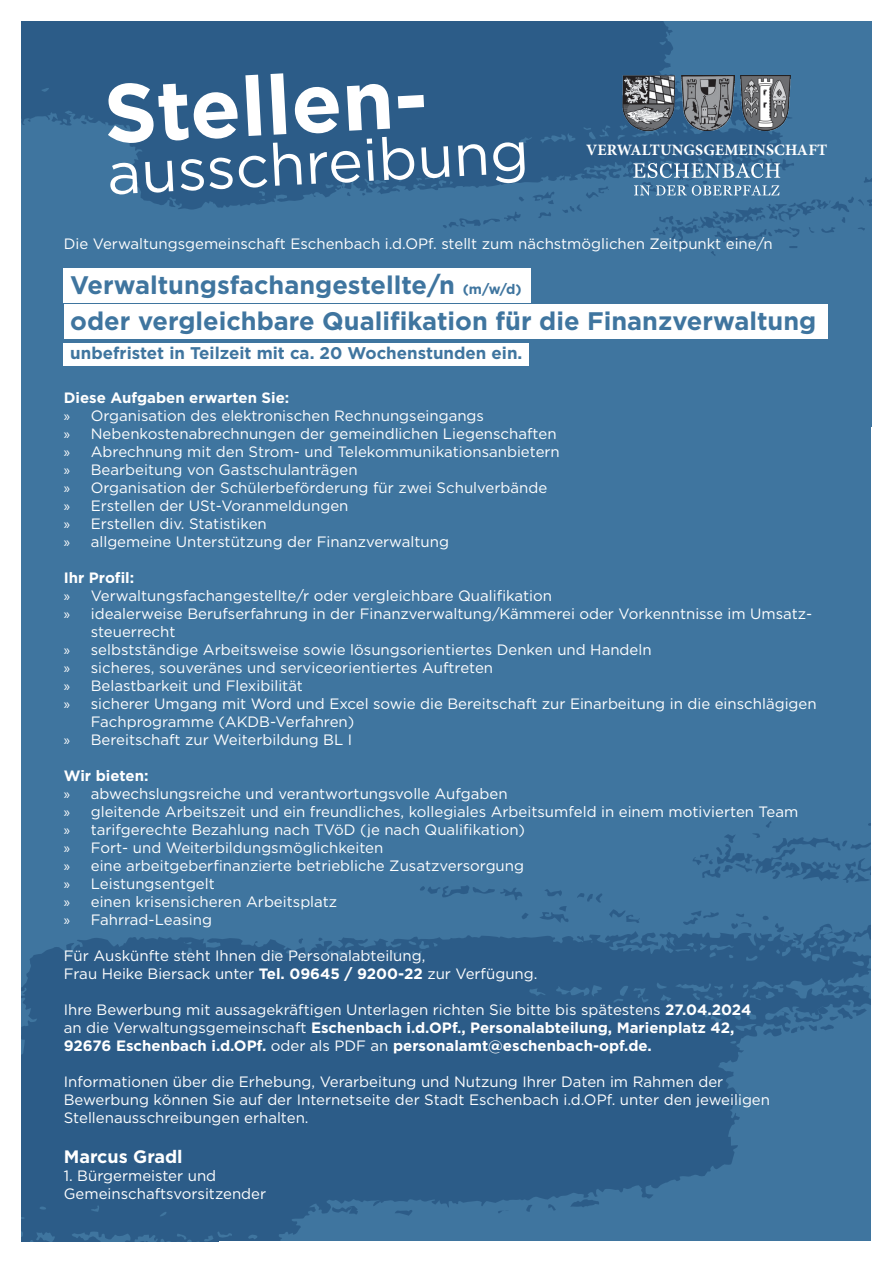
<style>
.page{position:relative;width:893px;height:1263px;background:#fff}
.page>*{position:absolute;margin:0;border:0;box-sizing:border-box;transform-origin:0 0}
.t1{font:700 83.25px "Gotham";color:#fff}
.t2{font:58.95px "Gotham";color:#fff}
.t3{font:700 25.35px/36px "Gotham";color:#3f759f}
.t4{font:700 18px "Gotham";color:#fff}
.t5{font:700 16.95px "Gotham";color:#3f759f}
.t6{font:700 15.9px "Minion Pro";letter-spacing:.01em;color:#fff}
.t7{font:15px/18px "Gotham";color:#fff}
.t8{font:700 15px/18px "Gotham";color:#fff}
.s1{font-size:13.8px}
.s2{font-weight:700}
.s3{font-family:"Myriad Pro"}
.s4{font-weight:400}
</style>
<div class="page">
<div style="left:21px;top:21px;width:851px;height:1221px;background:#3f759f"></div>
<svg style="left:22px;top:22px;width:762px;height:188px;fill:#2c5c88"></svg>
<svg style="left:538px;top:212px;width:13px;height:6px"></svg>
<svg style="left:735px;top:92px;width:5px;height:19px"></svg>
<svg style="left:80px;top:120px;width:7px;height:4px"></svg>
<svg style="left:519px;top:196px;width:6px;height:6px"></svg>
<svg style="left:532px;top:191px;width:23px;height:13px"></svg>
<svg style="left:562px;top:186px;width:48px;height:27px"></svg>
<svg style="left:362px;top:193px;width:4px;height:3px"></svg>
<svg style="left:347px;top:191px;width:4px;height:5px"></svg>
<svg style="left:443px;top:212px;width:78px;height:16px"></svg>
<svg style="left:22px;top:924px;width:849px;height:317px;fill:#2c5c88"></svg>
<svg style="left:570px;top:1199px;width:29px;height:9px"></svg>
<svg style="left:852px;top:925px;width:19px;height:17px"></svg>
<svg style="left:763px;top:1028px;width:19px;height:9px"></svg>
<svg style="left:545px;top:889px;width:17px;height:7px"></svg>
<svg style="left:609px;top:909px;width:31px;height:14px"></svg>
<svg style="left:395px;top:1210px;width:18px;height:6px"></svg>
<svg style="left:332px;top:1206px;width:26px;height:9px"></svg>
<svg style="left:791px;top:1006px;width:77px;height:27px"></svg>
<svg style="left:682px;top:911px;width:37px;height:14px"></svg>
<svg style="left:546px;top:1204px;width:10px;height:7px"></svg>
<svg style="left:497px;top:1210px;width:13px;height:3px"></svg>
<svg style="left:522px;top:913px;width:6px;height:6px"></svg>
<svg style="left:540px;top:906px;width:29px;height:17px"></svg>
<svg style="left:577px;top:893px;width:25px;height:10px"></svg>
<svg style="left:373px;top:1200px;width:7px;height:7px"></svg>
<svg style="left:525px;top:1204px;width:7px;height:8px"></svg>
<svg style="left:318px;top:937px;width:5px;height:4px"></svg>
<svg style="left:731px;top:914px;width:21px;height:16px"></svg>
<svg style="left:693px;top:821px;width:178px;height:62px"></svg>
<svg style="left:298px;top:938px;width:5px;height:7px"></svg>
<svg style="left:420px;top:885px;width:102px;height:15px"></svg>
<svg style="left:775px;top:923px;width:28px;height:22px"></svg>
<svg style="left:763px;top:916px;width:6px;height:4px"></svg>
<img style="left:622px;top:43px;width:68px;height:90px">
<img style="left:682px;top:75px;width:53px;height:55px">
<img style="left:740px;top:75px;width:50px;height:55px">
<svg style="left:633px;top:158px;width:239px;height:98px"></svg>
<div style="left:64px;top:343px;width:465px;height:22px;background:#fff"></div>
<div style="left:64px;top:268px;width:467px;height:34px;background:#fff"></div>
<div style="left:64px;top:304px;width:763px;height:35px;background:#fff"></div>
<h1 class="t1" style="left:101px;top:66px;width:333px;rotate:-3deg">Stellen-</h1>
<h2 class="t2" style="left:105px;top:136px;width:424px;rotate:-3deg">ausschreibung</h2>
<p class="t6" style="left:586px;top:138px;width:243px">VERWALTUNGSGEMEINSCHAFT</p>
<p class="t7" style="left:64px;top:235px;width:711px">Die Verwaltungsgemeinschaft Eschenbach i.d.OPf. stellt zum nächstmöglichen Zeitpunkt eine/n</p>
<h3 class="t3" style="left:70px;top:266px;width:747px">Verwaltungsfachangestellte/n <span class="s1">(m/w/d)<br></span>oder vergleichbare Qualifikation für die Finanzverwaltung</h3>
<p class="t5" style="left:70px;top:344px;width:454px">unbefristet in Teilzeit mit ca. 20 Wochenstunden ein.</p>
<p class="t7" style="left:64px;top:389px;width:498px"><span class="s2">Diese Aufgaben erwarten Sie:<br></span><span class="s3">»</span> Organisation des elektronischen Rechnungseingangs<br><span class="s3">»</span> Nebenkostenabrechnungen der gemeindlichen Liegenschaften <span class="s3">»</span> Abrechnung mit den Strom- und Telekommunikationsanbietern <span class="s3">»</span> Bearbeitung von Gastschulanträgen<br><span class="s3">»</span> Organisation der Schülerbeförderung für zwei Schulverbände<br><span class="s3">»</span> Erstellen der USt-Voranmeldungen<br><span class="s3">»</span> Erstellen div. Statistiken<br><span class="s3">»</span> allgemeine Unterstützung der Finanzverwaltung</p>
<p class="t8" style="left:64px;top:569px;width:72px">Ihr Profil:</p>
<p class="t7" style="left:64px;top:587px;width:490px"><span class="s3">»</span> Verwaltungsfachangestellte/r oder vergleichbare Qualifikation</p>
<p class="t7" style="left:64px;top:605px;width:750px"><span class="s3">»</span> idealerweise Berufserfahrung in der Finanzverwaltung/Kämmerei oder Vorkenntnisse im Umsatz-</p>
<p class="t7" style="left:91px;top:623px;width:86px">steuerrecht</p>
<p class="t7" style="left:64px;top:641px;width:589px"><span class="s3">»</span> selbstständige Arbeitsweise sowie lösungsorientiertes Denken und Handeln</p>
<p class="t7" style="left:64px;top:659px;width:431px"><span class="s3">»</span> sicheres, souveränes und serviceorientiertes Auftreten</p>
<p class="t7" style="left:64px;top:677px;width:241px"><span class="s3">»</span> Belastbarkeit und Flexibilität</p>
<p class="t7" style="left:64px;top:695px;width:754px"><span class="s3">»</span> sicherer Umgang mit Word und Excel sowie die Bereitschaft zur Einarbeitung in die einschlägigen</p>
<p class="t7" style="left:91px;top:713px;width:265px">Fachprogramme (AKDB-Verfahren)</p>
<p class="t7" style="left:64px;top:731px;width:290px"><span class="s3">»</span> Bereitschaft zur Weiterbildung BL I</p>
<p class="t7" style="left:64px;top:767px;width:736px"><span class="s2">Wir bieten:<br></span><span class="s3">»</span> abwechslungsreiche und verantwortungsvolle Aufgaben<br><span class="s3">»</span> gleitende Arbeitszeit und ein freundliches, kollegiales Arbeitsumfeld in einem motivierten Team <span class="s3">»</span> tarifgerechte Bezahlung nach TVöD (je nach Qualifikation)<br><span class="s3">»</span> Fort- und Weiterbildungsmöglichkeiten<br><span class="s3">»</span> eine arbeitgeberfinanzierte betriebliche Zusatzversorgung<br><span class="s3">»</span> Leistungsentgelt<br><span class="s3">»</span> einen krisensicheren Arbeitsplatz<br><span class="s3">»</span> Fahrrad-Leasing</p>
<p class="t7" style="left:64px;top:947px;width:475px">Für Auskünfte steht Ihnen die Personalabteilung,<br>Frau Heike Biersack unter <span class="s2">Tel. 09645 / 9200-22</span> zur Verfügung.</p>
<p class="t8" style="left:64px;top:1001px;width:689px"><span class="s4">Ihre Bewerbung mit aussagekräftigen Unterlagen richten Sie bitte bis spätestens</span> 27.04.2024 <span class="s4">an die Verwaltungsgemeinschaft</span> Eschenbach i.d.OPf., Personalabteilung, Marienplatz 42,<br>92676 Eschenbach i.d.OPf. <span class="s4">oder als PDF an</span> personalamt@eschenbach-opf.de.</p>
<p class="t7" style="left:64px;top:1073px;width:708px">Informationen über die Erhebung, Verarbeitung und Nutzung Ihrer Daten im Rahmen der<br>Bewerbung können Sie auf der Internetseite der Stadt Eschenbach i.d.OPf. unter den jeweiligen<br>Stellenausschreibungen erhalten.</p>
<p class="t4" style="left:64px;top:1146px;width:120px">Marcus Gradl</p>
<p class="t7" style="left:64px;top:1166px;width:204px">1. Bürgermeister und<br>Gemeinschaftsvorsitzender</p>
</div>
